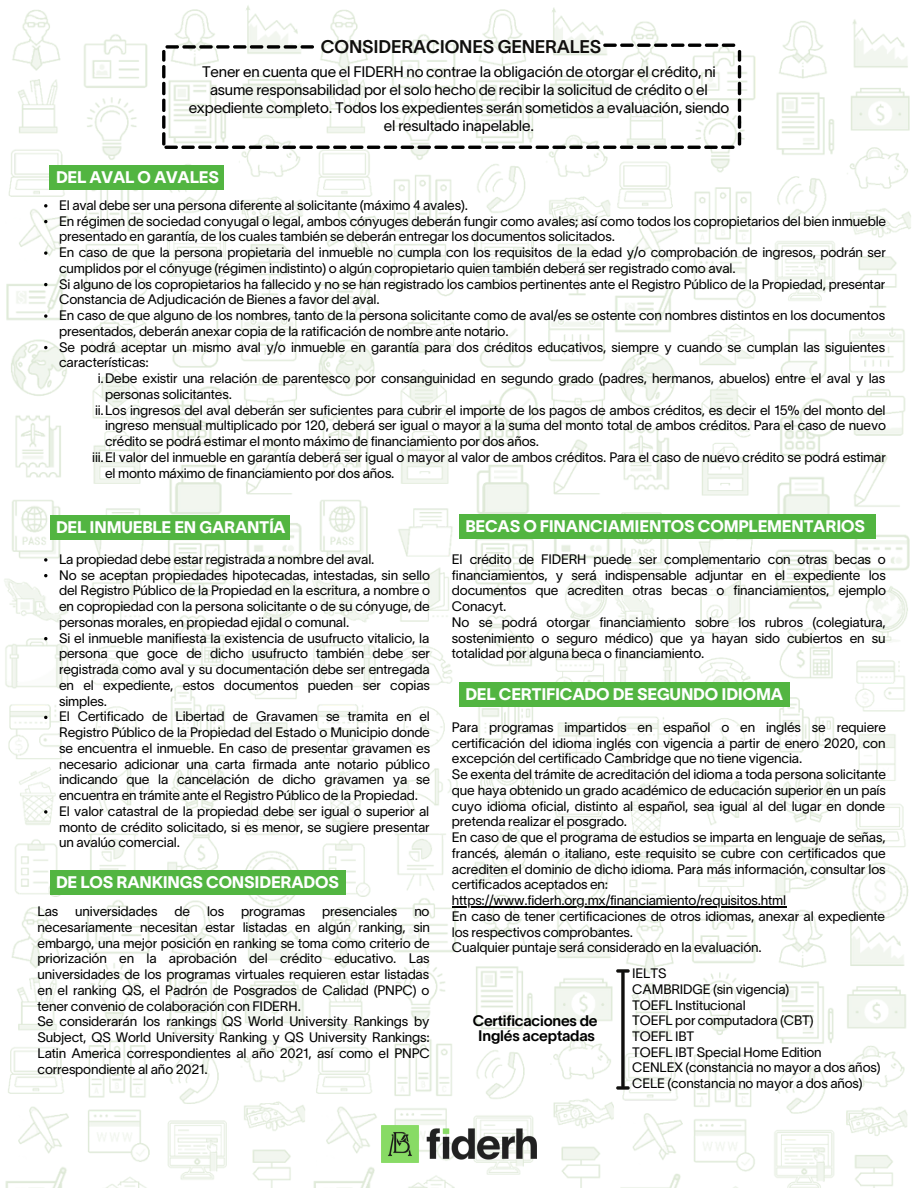
<style>
.page{position:relative;width:918px;height:1188px;background:#fff}
.page>*{position:absolute;margin:0;border:0;box-sizing:border-box;transform-origin:0 0}
.t1{font:18px "Lausanne 600";letter-spacing:-.01em;color:#100f0d}
.t2{font:16.5px "Lausanne 800";letter-spacing:-.01em;color:#fff}
.t3{font:15px/18px "Lausanne 300";letter-spacing:-.01em;color:#000;text-align:center}
.t4{font:15px "Lausanne 650";letter-spacing:-.01em;color:#000}
.t5{font:13.5px/15.8px "Lausanne 300";letter-spacing:-.01em;color:#000;text-align:justify}
</style>
<div class="page">
<img style="left:4px;top:5px;width:907px;height:1183px">
<svg style="left:162px;top:44px;width:579px;height:105px"></svg>
<div style="left:50px;top:165px;width:174px;height:24px;background:#52b541"></div>
<svg style="left:44px;top:558px;width:3px;height:4px"></svg>
<svg style="left:44px;top:810px;width:3px;height:4px"></svg>
<div style="left:50px;top:515px;width:239px;height:25px;background:#52b541"></div>
<div style="left:459px;top:514px;width:416px;height:25px;background:#52b541"></div>
<div style="left:50px;top:870px;width:296px;height:25px;background:#52b541"></div>
<div style="left:459px;top:682px;width:331px;height:25px;background:#52b541"></div>
<svg style="left:621px;top:973px;width:4px;height:113px"></svg>
<svg style="left:616px;top:1086px;width:14px;height:4px"></svg>
<svg style="left:616px;top:969px;width:14px;height:4px"></svg>
<svg style="left:44px;top:204px;width:3px;height:4px"></svg>
<svg style="left:44px;top:251px;width:3px;height:4px"></svg>
<svg style="left:44px;top:314px;width:3px;height:4px"></svg>
<hr style="left:452px;top:906px;width:334px;height:1px;background:#000">
<img style="left:382px;top:1125px;width:154px;height:38px">
<p class="t1" style="left:321px;top:40px;width:282px">CONSIDERACIONES GENERALES</p>
<p class="t3" style="left:189px;top:64px;width:542px">Tener en cuenta que el FIDERH no contrae la obligación de otorgar el crédito, ni asume responsabilidad por el solo hecho de recibir la solicitud de crédito o el expediente completo. Todos los expedientes serán sometidos a evaluación, siendo el resultado inapelable.</p>
<p class="t2" style="left:56px;top:171px;width:164px">DEL AVAL O AVALES</p>
<p class="t5" style="left:59px;top:198px;width:410px">El aval debe ser una persona diferente al solicitante (máximo 4 avales).</p>
<p class="t5" style="left:59px;top:214px;width:829px">En régimen de sociedad conyugal o legal, ambos cónyuges deberán fungir como avales; así como todos los copropietarios del bien inmueble presentado en garantía, de los cuales también se deberán entregar los documentos solicitados.</p>
<p class="t5" style="left:59px;top:246px;width:828px">En caso de que la persona propietaria del inmueble no cumpla con los requisitos de la edad y/o comprobación de ingresos, podrán ser cumplidos por el cónyuge (régimen indistinto) o algún copropietario quien también deberá ser registrado como aval.</p>
<p class="t5" style="left:59px;top:277px;width:828px">Si alguno de los copropietarios ha fallecido y no se han registrado los cambios pertinentes ante el Registro Público de la Propiedad, presentar<br>Constancia de Adjudicación de Bienes a favor del aval.</p>
<p class="t5" style="left:59px;top:309px;width:828px">En caso de que alguno de los nombres, tanto de la persona solicitante como de aval/es se ostente con nombres distintos en los documentos presentados, deberán anexar copia de la ratificación de nombre ante notario.</p>
<p class="t5" style="left:59px;top:340px;width:828px">Se podrá aceptar un mismo aval y/o inmueble en garantía para dos créditos educativos, siempre y cuando se cumplan las siguientes características:</p>
<p class="t5" style="left:105px;top:372px;width:782px;text-indent:-7px">i.Debe existir una relación de parentesco por consanguinidad en segundo grado (padres, hermanos, abuelos) entre el aval y las personas solicitantes.</p>
<p class="t5" style="left:105px;top:403px;width:782px;text-indent:-10px">ii.Los ingresos del aval deberán ser suficientes para cubrir el importe de los pagos de ambos créditos, es decir el 15% del monto del ingreso mensual multiplicado por 120, deberá ser igual o mayor a la suma del monto total de ambos créditos. Para el caso de nuevo crédito se podrá estimar el monto máximo de financiamiento por dos años.</p>
<p class="t5" style="left:105px;top:450px;width:782px;text-indent:-13px">iii.El valor del inmueble en garantía deberá ser igual o mayor al valor de ambos créditos. Para el caso de nuevo crédito se podrá estimar el monto máximo de financiamiento por dos años.</p>
<p class="t2" style="left:56px;top:521px;width:231px">DEL INMUEBLE EN GARANTÍA</p>
<p class="t5" style="left:452px;top:553px;width:436px">El crédito de FIDERH puede ser complementario con otras becas o financiamientos, y será indispensable adjuntar en el expediente los documentos que acrediten otras becas o financiamientos, ejemplo Conacyt.</p>
<p class="t5" style="left:452px;top:616px;width:435px">No se podrá otorgar financiamiento sobre los rubros (colegiatura, sostenimiento o seguro médico) que ya hayan sido cubiertos en su totalidad por alguna beca o financiamiento.</p>
<p class="t2" style="left:465px;top:520px;width:401px">BECAS O FINANCIAMIENTOS COMPLEMENTARIOS</p>
<p class="t5" style="left:59px;top:553px;width:317px">La propiedad debe estar registrada a nombre del aval.</p>
<p class="t5" style="left:59px;top:568px;width:373px">No se aceptan propiedades hipotecadas, intestadas, sin sello del Registro Público de la Propiedad en la escritura, a nombre o en copropiedad con la persona solicitante o de su cónyuge, de personas morales, en propiedad ejidal o comunal.</p>
<p class="t5" style="left:59px;top:631px;width:372px">Si el inmueble manifiesta la existencia de usufructo vitalicio, la persona que goce de dicho usufructo también debe ser registrada como aval y su documentación debe ser entregada en el expediente, estos documentos pueden ser copias simples.</p>
<p class="t5" style="left:59px;top:710px;width:373px">El Certificado de Libertad de Gravamen se tramita en el Registro Público de la Propiedad del Estado o Municipio donde se encuentra el inmueble. En caso de presentar gravamen es necesario adicionar una carta firmada ante notario público indicando que la cancelación de dicho gravamen ya se encuentra en trámite ante el Registro Público de la Propiedad.</p>
<p class="t5" style="left:59px;top:805px;width:372px">El valor catastral de la propiedad debe ser igual o superior al monto de crédito solicitado, si es menor, se sugiere presentar un avalúo comercial.</p>
<p class="t2" style="left:465px;top:689px;width:319px">DEL CERTIFICADO DE SEGUNDO IDIOMA</p>
<p class="t5" style="left:452px;top:721px;width:436px">Para programas impartidos en español o en inglés se requiere certificación del idioma inglés con vigencia a partir de enero 2020, con excepción del certificado Cambridge que no tiene vigencia.</p>
<p class="t5" style="left:452px;top:768px;width:436px">Se exenta del trámite de acreditación del idioma a toda persona solicitante que haya obtenido un grado académico de educación superior en un país cuyo idioma oficial, distinto al español, sea igual al del lugar en donde pretenda realizar el posgrado.</p>
<p class="t5" style="left:452px;top:831px;width:435px">En caso de que el programa de estudios se imparta en lenguaje de señas, francés, alemán o italiano, este requisito se cubre con certificados que acrediten el dominio de dicho idioma. Para más información, consultar los certificados aceptados en:</p>
<p class="t5" style="left:452px;top:894px;width:336px">https://www.fiderh.org.mx/financiamiento/requisitos.html</p>
<p class="t5" style="left:452px;top:910px;width:435px">En caso de tener certificaciones de otros idiomas, anexar al expediente los respectivos comprobantes.</p>
<p class="t5" style="left:452px;top:941px;width:311px">Cualquier puntaje será considerado en la evaluación.</p>
<p class="t2" style="left:56px;top:876px;width:284px">DE LOS RANKINGS CONSIDERADOS</p>
<p class="t5" style="left:38px;top:905px;width:22px">Las</p>
<p class="t5" style="left:75px;top:905px;width:84px">universidades</p>
<p class="t5" style="left:174px;top:905px;width:17px">de</p>
<p class="t5" style="left:207px;top:905px;width:19px">los</p>
<p class="t5" style="left:241px;top:905px;width:66px">programas</p>
<p class="t5" style="left:322px;top:905px;width:77px">presenciales</p>
<p class="t5" style="left:38px;top:905px;width:394px;text-indent:377px">no necesariamente necesitan estar listadas en algún ranking, sin embargo, una mejor posición en ranking se toma como criterio de priorización en la aprobación del crédito educativo. Las universidades de los programas virtuales requieren estar listadas en el ranking QS, el Padrón de Posgrados de Calidad (PNPC) o tener convenio de colaboración con FIDERH.</p>
<p class="t5" style="left:38px;top:1015px;width:394px">Se considerarán los rankings QS World University Rankings by Subject, QS World University Ranking y QS University Rankings:<br>Latin America correspondientes al año 2021, así como el PNPC correspondiente al año 2021.</p>
<p class="t5" style="left:632px;top:967px;width:36px">IELTS</p>
<p class="t5" style="left:632px;top:983px;width:159px">CAMBRIDGE (sin vigencia)</p>
<p class="t5" style="left:632px;top:998px;width:115px">TOEFL Institucional</p>
<p class="t5" style="left:632px;top:1014px;width:183px">TOEFL por computadora (CBT)</p>
<p class="t5" style="left:632px;top:1030px;width:64px">TOEFL IBT</p>
<p class="t5" style="left:632px;top:1045px;width:191px">TOEFL IBT Special Home Edition</p>
<p class="t5" style="left:632px;top:1061px;width:250px">CENLEX (constancia no mayor a dos años)</p>
<p class="t5" style="left:632px;top:1077px;width:232px">CELE (constancia no mayor a dos años)</p>
<p class="t4" style="left:473px;top:1015px;width:126px">Certificaciones de</p>
<p class="t4" style="left:478px;top:1030px;width:118px">Inglés aceptadas</p>
</div>
